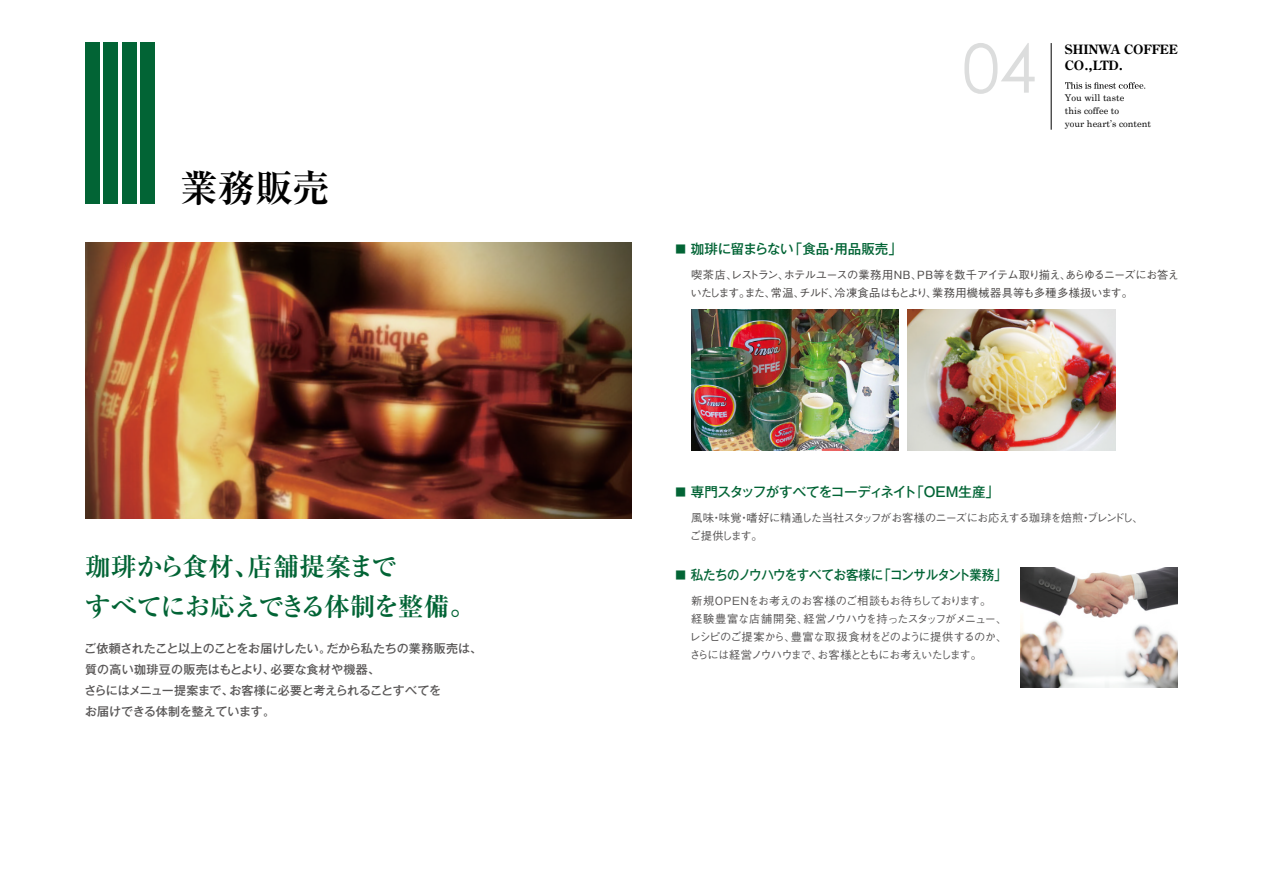
<style>
.page{position:relative;width:1263px;height:893px;background:#fff}
.page>*{position:absolute;margin:0;border:0;box-sizing:border-box;transform-origin:0 0}
.t1{font:67.5px "Century Gothic";color:#dcdddd}
.t2{font:700 37.5px "Ryumin Pro";color:#000}
.t3{font:700 25.5px/40.5px "Ryumin Pro";letter-spacing:-.04em;color:#026435}
.t4{font:500 13.5px "Gothic MB101 Pro";letter-spacing:-.025em;color:#026435}
.t5{font:500 13.5px "Gothic MB101 Pro";letter-spacing:-.025em;color:#026435;scale:.92 1}
.t6{font:700 12.75px/16.2px "Century Old Style Std";color:#000}
.t7{font:500 12px/21px "Gothic MB101 Pro";letter-spacing:-.005em;color:#595757}
.t8{font:500 11.25px/18px "Gothic BBB Pro";letter-spacing:-.065em;color:#595757}
.t9{font:500 11.25px/18px "Gothic BBB Pro";letter-spacing:-.055em;color:#4c4948}
.t10{font:9.3px/12.8px "Century";color:#000}
.s1{font-size:10.5px}
</style>
<div class="page">
<svg style="left:1065px;top:82px;width:80px;height:7px"></svg>
<hr style="left:1051px;top:43px;width:1px;height:87px;background:#000">
<div style="left:85px;top:43px;width:14px;height:161px;background:#026435"></div>
<div style="left:104px;top:43px;width:14px;height:161px;background:#026435"></div>
<div style="left:122px;top:43px;width:15px;height:161px;background:#026435"></div>
<div style="left:141px;top:43px;width:14px;height:161px;background:#026435"></div>
<img style="left:691px;top:310px;width:208px;height:140px">
<img style="left:908px;top:310px;width:207px;height:140px">
<img style="left:1020px;top:567px;width:158px;height:120px">
<img style="left:85px;top:242px;width:546px;height:277px">
<h2 class="t2" style="left:180px;top:158px;width:151px">業務販売</h2>
<h3 class="t3" style="left:85px;top:544px;width:392px">珈琲から食材、店舗提案まで<br>すべてにお応えできる体制を整備。</h3>
<p class="t7" style="left:84px;top:636px;width:399px">ご依頼されたこと以上のことをお届けしたい。だから私たちの業務販売は、</p>
<p class="t7" style="left:84px;top:657px;width:358px">質の高い珈琲豆の販売はもとより、必要な食材や機器、<br>さらにはメニュー提案まで、お客様に必要と考えられることすべてをお届けできる体制を整えています。</p>
<p class="t4" style="left:676px;top:238px;width:228px"><span class="s1">■</span> 珈琲に留まらない「食品・用品販売」</p>
<h1 class="t1" style="left:962px;top:21px;width:76px">04</h1>
<p class="t6" style="left:1065px;top:41px;width:114px">SHINWA COFFEE<br>CO.,LTD.</p>
<p class="t10" style="left:1065px;top:91px;width:88px">You will taste<br>this coffee to<br>your heart’s content</p>
<p class="t9" style="left:690px;top:264px;width:490px">喫茶店、レストラン、ホテルユースの業務用NB、PB等を数千アイテム取り揃え、あらゆるニーズにお答えいたします。また、常温、チルド、冷凍食品はもとより、業務用機械器具等も多種多様扱います。</p>
<p class="t4" style="left:676px;top:481px;width:325px"><span class="s1">■</span> 専門スタッフがすべてをコーディネイト「OEM生産」</p>
<p class="t8" style="left:690px;top:507px;width:455px">風味・味覚・嗜好に精通した当社スタッフがお客様のニーズにお応えする珈琲を焙煎・ブレンドし、ご提供します。</p>
<p class="t5" style="left:676px;top:564px;width:361px"><span class="s1">■</span> 私たちのノウハウをすべてお客様に「コンサルタント業務」</p>
<p class="t8" style="left:690px;top:590px;width:319px">新規OPENをお考えのお客様のご相談もお待ちしております。<br>経験豊富な店舗開発、経営ノウハウを持ったスタッフがメニュー、レシピのご提案から、豊富な取扱食材をどのように提供するのか、</p>
<p class="t8" style="left:689px;top:644px;width:294px">さらには経営ノウハウまで、お客様とともにお考えいたします。</p>
</div>
